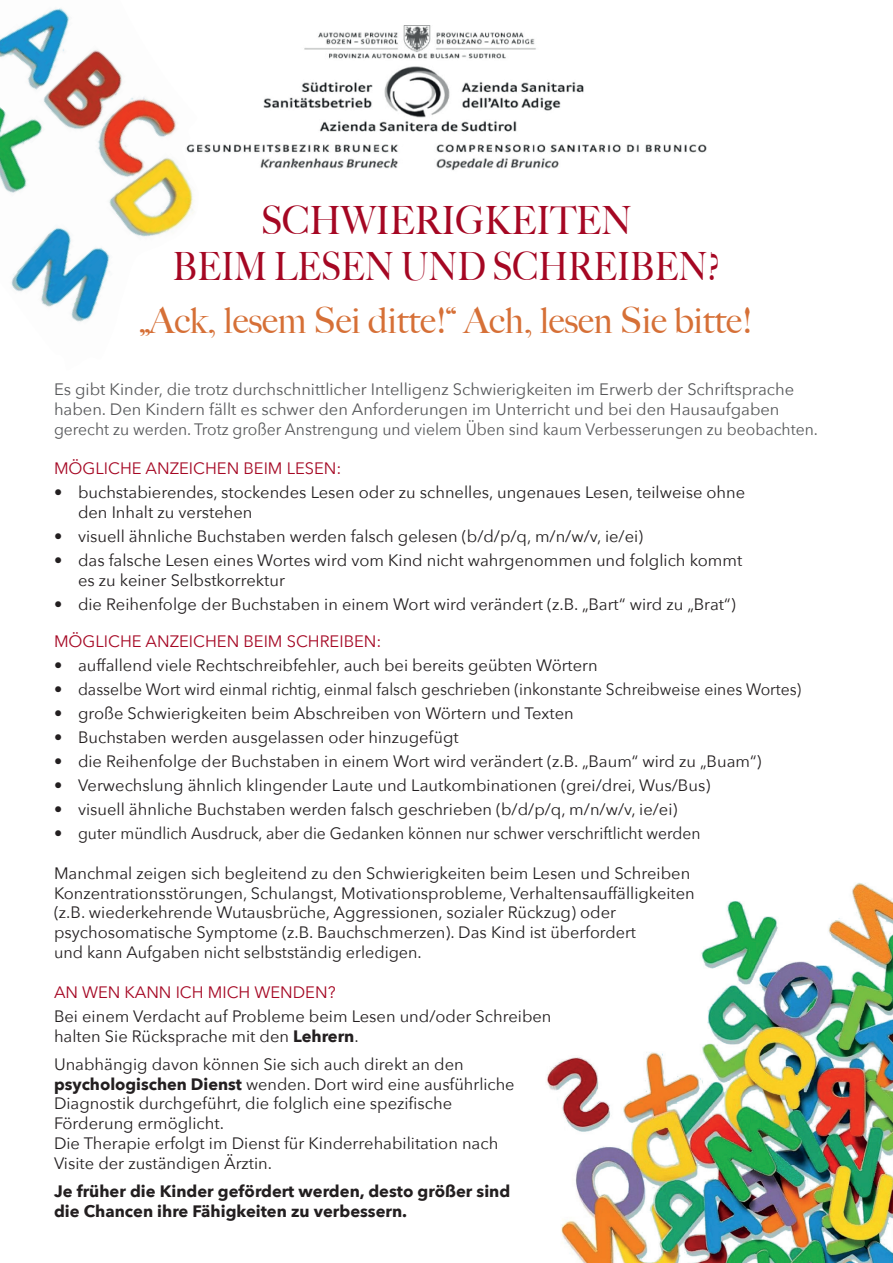
<style>
.page{position:relative;width:893px;height:1263px;background:#fff}
.page>*{position:absolute;margin:0;border:0;box-sizing:border-box;transform-origin:0 0}
.t1{font:500 39px/46.8px "Big Caslon";color:#a50723;text-align:center;scale:.9 1}
.t2{font:500 36px "Big Caslon";color:#d67037}
.t3{font:16.5px/19.8px "Avenir Next";color:#231f20}
.t4{font:16.5px/19.8px "Avenir Next";color:#57585a}
.t5{font:700 16.5px/19.8px "Avenir Next";color:#231f20}
.t6{font:16.5px "Avenir Next";color:#a50723}
.s1{font-weight:700}
</style>
<div class="page">
<img style="left:201px;top:26px;width:506px;height:145px">
<img style="left:0;top:8px;width:201px;height:314px">
<img style="left:547px;top:883px;width:346px;height:380px">
<h1 class="t1" style="left:173px;top:195px;width:610px">SCHWIERIGKEITEN<br>BEIM LESEN UND SCHREIBEN?</h1>
<h2 class="t2" style="left:140px;top:291px;width:614px">„Ack, lesem Sei ditte!“ Ach, lesen Sie bitte!</h2>
<p class="t4" style="left:54px;top:379px;width:765px">Es gibt Kinder, die trotz durchschnittlicher Intelligenz Schwierigkeiten im Erwerb der Schriftsprache haben. Den Kindern fällt es schwer den Anforderungen im Unterricht und bei den Hausaufgaben gerecht zu werden. Trotz großer Anstrengung und vielem Üben sind kaum Verbesserungen zu beobachten.</p>
<p class="t6" style="left:54px;top:454px;width:289px">MÖGLICHE ANZEICHEN BEIM LESEN:</p>
<p class="t3" style="left:78px;top:482px;width:669px;text-indent:-24px">• buchstabierendes, stockendes Lesen oder zu schnelles, ungenaues Lesen, teilweise ohne den Inhalt zu verstehen</p>
<p class="t3" style="left:54px;top:526px;width:591px">• visuell ähnliche Buchstaben werden falsch gelesen (b/d/p/q, m/n/w/v, ie/ei)</p>
<p class="t3" style="left:78px;top:550px;width:666px;text-indent:-24px">• das falsche Lesen eines Wortes wird vom Kind nicht wahrgenommen und folglich kommt es zu keiner Selbstkorrektur</p>
<p class="t3" style="left:54px;top:594px;width:683px">• die Reihenfolge der Buchstaben in einem Wort wird verändert (z.B. „Bart“ wird zu „Brat“)</p>
<p class="t6" style="left:54px;top:627px;width:329px">MÖGLICHE ANZEICHEN BEIM SCHREIBEN:</p>
<p class="t3" style="left:54px;top:654px;width:545px">• auffallend viele Rechtschreibfehler, auch bei bereits geübten Wörtern</p>
<p class="t3" style="left:54px;top:679px;width:749px">• dasselbe Wort wird einmal richtig, einmal falsch geschrieben (inkonstante Schreibweise eines Wortes)</p>
<p class="t3" style="left:54px;top:703px;width:521px">• große Schwierigkeiten beim Abschreiben von Wörtern und Texten</p>
<p class="t3" style="left:54px;top:727px;width:406px">• Buchstaben werden ausgelassen oder hinzugefügt</p>
<p class="t3" style="left:54px;top:751px;width:709px">• die Reihenfolge der Buchstaben in einem Wort wird verändert (z.B. „Baum“ wird zu „Buam“)</p>
<p class="t3" style="left:54px;top:775px;width:658px">• Verwechslung ähnlich klingender Laute und Lautkombinationen (grei/drei, Wus/Bus)</p>
<p class="t3" style="left:54px;top:799px;width:625px">• visuell ähnliche Buchstaben werden falsch geschrieben (b/d/p/q, m/n/w/v, ie/ei)</p>
<p class="t3" style="left:54px;top:823px;width:648px">• guter mündlich Ausdruck, aber die Gedanken können nur schwer verschriftlicht werden</p>
<p class="t3" style="left:54px;top:862px;width:642px">Manchmal zeigen sich begleitend zu den Schwierigkeiten beim Lesen und Schreiben Konzentrationsstörungen, Schulangst, Motivationsprobleme, Verhaltensauffälligkeiten (z.B. wiederkehrende Wutausbrüche, Aggressionen, sozialer Rückzug) oder psychosomatische Symptome (z.B. Bauchschmerzen). Das Kind ist überfordert<br>und kann Aufgaben nicht selbstständig erledigen.</p>
<p class="t6" style="left:54px;top:978px;width:283px">AN WEN KANN ICH MICH WENDEN?</p>
<p class="t3" style="left:54px;top:1005px;width:499px">Bei einem Verdacht auf Probleme beim Lesen und/oder Schreiben halten Sie Rücksprache mit den <span class="s1">Lehrern</span>.</p>
<p class="t3" style="left:54px;top:1053px;width:462px">Unabhängig davon können Sie sich auch direkt an den <span class="s1">psychologischen Dienst</span> wenden. Dort wird eine ausführliche Diagnostik durchgeführt, die folglich eine spezifische Förderung ermöglicht.<br>Die Therapie erfolgt im Dienst für Kinderrehabilitation nach Visite der zuständigen Ärztin.</p>
<p class="t5" style="left:54px;top:1181px;width:458px">Je früher die Kinder gefördert werden, desto größer sind die Chancen ihre Fähigkeiten zu verbessern.</p>
</div>
